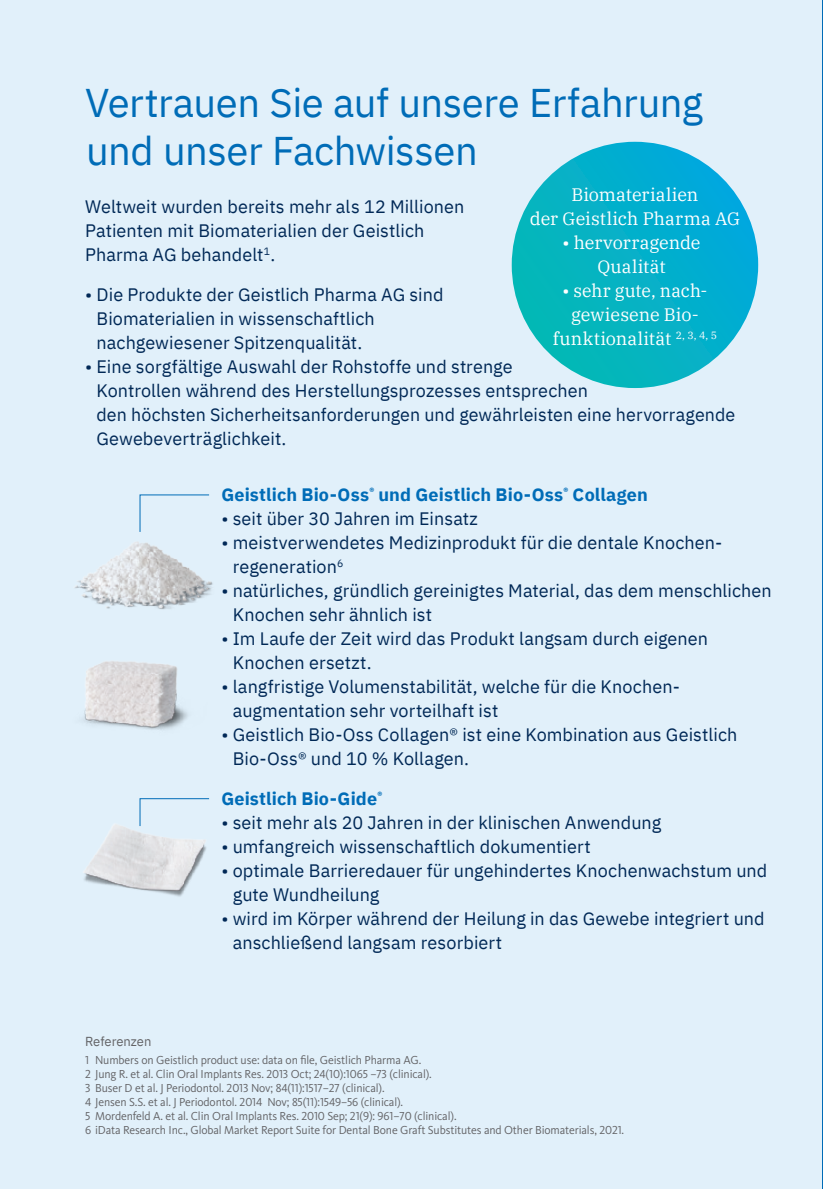
<style>
.page{position:relative;width:823px;height:1189px;background:#fff}
.page>*{position:absolute;margin:0;border:0;box-sizing:border-box;transform-origin:0 0}
.t1{font:40px/48px "IBM Plex Sans";letter-spacing:-.015em;color:#006cb7}
.t2{font:18px/24px "IBM Plex Sans";letter-spacing:.005em;color:#002856}
.t3{font:18px/24px "IBM Plex Serif";letter-spacing:.005em;color:#fff;text-align:center}
.t4{font:700 18px "IBM Plex Sans";letter-spacing:.005em;color:#006cb7}
.t5{font:13px "IBM Plex Sans";color:#636366}
.t6{font:12px/14px "Kievit Pro";letter-spacing:-.01em;color:#636366}
.s1{font-family:"IBM Plex Sans"}
</style>
<div class="page">
<div style="left:0;top:0;width:822px;height:1189px;background:#e1f0fa"></div>
<img style="left:75px;top:542px;width:138px;height:67px">
<img style="left:83px;top:609px;width:105px;height:121px">
<img style="left:83px;top:824px;width:123px;height:73px">
<div style="left:511px;top:142px;width:246px;height:246px;background:linear-gradient(to right,#0ab9b8,#00a9d9);border-radius:123px"></div>
<svg style="left:139px;top:798px;width:71px;height:29px"></svg>
<svg style="left:139px;top:494px;width:71px;height:38px"></svg>
<img style="left:822px;top:1px;width:1px;height:1187px">
<h1 class="t1" style="left:85px;top:76px;width:618px">Vertrauen Sie auf unsere Erfahrung und unser Fachwissen</h1>
<p class="t2" style="left:85px;top:193px;width:380px">Weltweit wurden bereits mehr als 12 Millionen<br>Patienten mit Biomaterialien der Geistlich<br>Pharma AG behandelt<sup>1</sup>.</p>
<p class="t2" style="left:96px;top:281px;width:348px;text-indent:-11px">• Die Produkte der Geistlich Pharma AG sind<br>Biomaterialien in wissenschaftlich nachgewiesener Spitzenqualität.</p>
<p class="t2" style="left:96px;top:353px;width:640px;text-indent:-11px">• Eine sorgfältige Auswahl der Rohstoffe und strenge<br>Kontrollen während des Herstellungsprozesses entsprechen<br>den höchsten Sicherheitsanforderungen und gewährleisten eine hervorragende Gewebeverträglichkeit.</p>
<p class="t3" style="left:529px;top:181px;width:211px">Biomaterialien<br>der Geistlich Pharma AG</p>
<p class="t3" style="left:562px;top:229px;width:139px"><span class="s1">•</span> hervorragende<br>Qualität</p>
<p class="t3" style="left:552px;top:277px;width:166px"><span class="s1">•</span> sehr gute, nach&shy;gewiesene Bio&shy;funktionalität <sup>2,</sup> <sup>3,</sup> <sup>4,</sup> <sup>5</sup></p>
<p class="t4" style="left:221px;top:480px;width:427px">Geistlich Bio-Oss<sup>®</sup> und Geistlich Bio-Oss<sup>®</sup> Collagen</p>
<p class="t2" style="left:221px;top:505px;width:258px">• seit über 30 Jahren im Einsatz</p>
<p class="t2" style="left:232px;top:529px;width:491px;text-indent:-11px">• meistverwendetes Medizinprodukt für die dentale Knochen&shy;regeneration<sup>6</sup></p>
<p class="t2" style="left:232px;top:577px;width:540px;text-indent:-11px">• natürliches, gründlich gereinigtes Material, das dem menschlichen<br>Knochen sehr ähnlich ist</p>
<p class="t2" style="left:232px;top:625px;width:476px;text-indent:-11px">• Im Laufe der Zeit wird das Produkt langsam durch eigenen<br>Knochen ersetzt.</p>
<p class="t2" style="left:232px;top:673px;width:448px;text-indent:-11px">• langfristige Volumenstabilität, welche für die Knochen&shy;augmentation sehr vorteilhaft ist</p>
<p class="t2" style="left:232px;top:721px;width:506px;text-indent:-11px">• Geistlich Bio-Oss Collagen® ist eine Kombination aus Geistlich<br>Bio-Oss® und 10 % Kollagen.</p>
<p class="t4" style="left:221px;top:784px;width:162px">Geistlich Bio-Gide<sup>®</sup></p>
<p class="t2" style="left:221px;top:809px;width:441px">• seit mehr als 20 Jahren in der klinischen Anwendung</p>
<p class="t2" style="left:221px;top:833px;width:370px">• umfangreich wissenschaftlich dokumentiert</p>
<p class="t2" style="left:232px;top:857px;width:536px;text-indent:-11px">• optimale Barrieredauer für ungehindertes Knochenwachstum und gute Wundheilung</p>
<p class="t2" style="left:232px;top:905px;width:533px;text-indent:-11px">• wird im Körper während der Heilung in das Gewebe integriert und anschließend langsam resorbiert</p>
<p class="t5" style="left:85px;top:1031px;width:68px">Referenzen</p>
<p class="t6" style="left:85px;top:1053px;width:540px">1 Numbers on Geistlich product use: data on file, Geistlich Pharma AG.<br>2 Jung R. et al. Clin Oral Implants Res. 2013 Oct; 24(10):1065 –73 (clinical).<br>3 Buser D et al. J Periodontol. 2013 Nov; 84(11):1517–27 (clinical).<br>4 Jensen S.S. et al. J Periodontol. 2014 Nov; 85(11):1549–56 (clinical).<br>5 Mordenfeld A. et al. Clin Oral Implants Res. 2010 Sep; 21(9): 961–70 (clinical).<br>6 iData Research Inc., Global Market Report Suite for Dental Bone Graft Substitutes and Other Biomaterials, 2021.</p>
</div>
